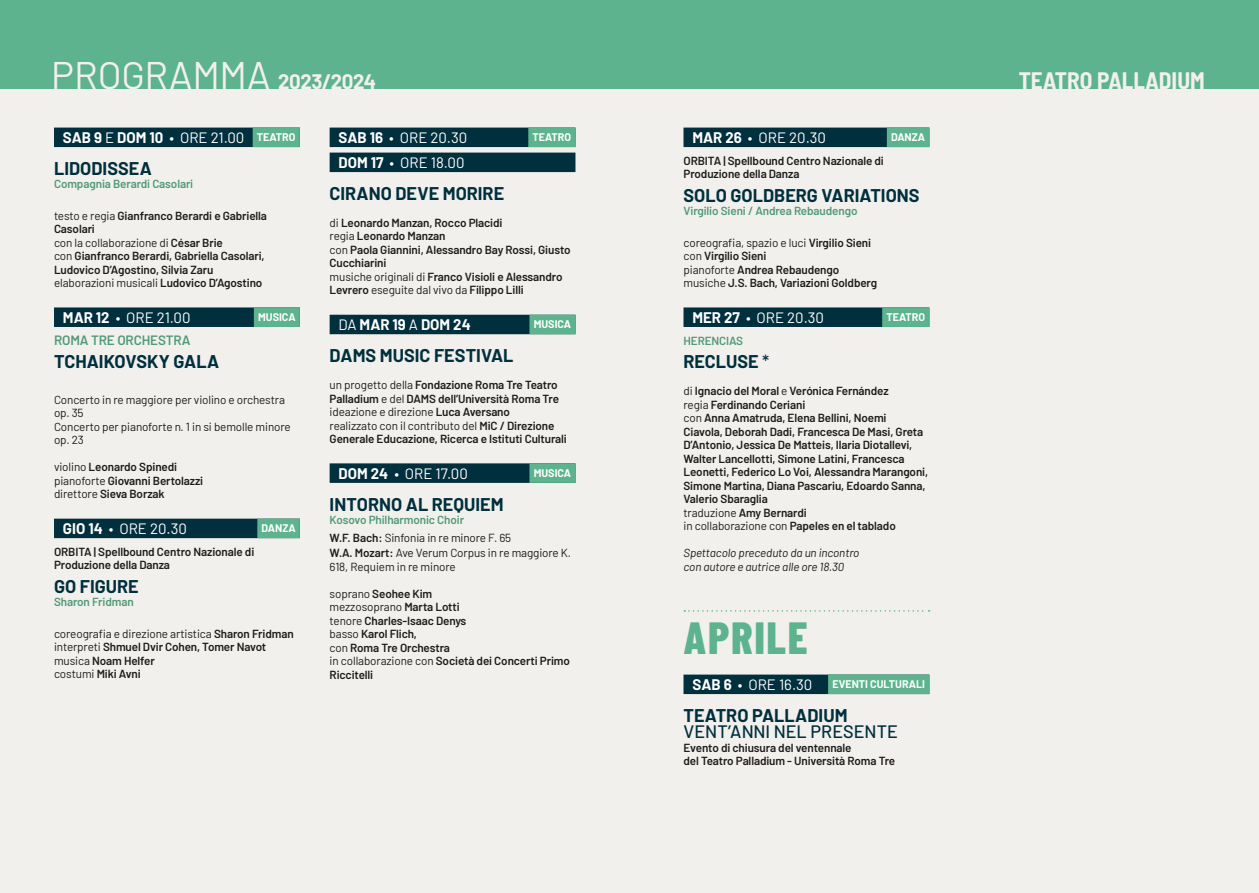
<style>
.page{position:relative;width:1259px;height:893px;background:#fff}
.page>*{position:absolute;margin:0;border:0;box-sizing:border-box;transform-origin:0 0}
.t1{font:800 45px "Barlow Condensed";letter-spacing:.035em;color:#5db38d}
.t2{font:38.4px "Barlow";color:#f2f0ec}
.t3{font:700 semi-condensed 23.25px "Barlow";color:#f2f0ec}
.t4{font:700 18px "Barlow";color:#002f3d}
.t5{font:500 18px "Barlow";color:#002f3d}
.t6{font:15px "Barlow";color:#fff}
.t7{font:700 15px "Barlow";color:#fff}
.t8{font:600 13.5px "Barlow";letter-spacing:-.01em;color:#519a79}
.t9{font:600 11.7px/13.5px "Barlow";letter-spacing:-.01em;color:#1d1d1b}
.t10{font:11.7px/13.5px "Barlow";letter-spacing:-.01em;color:#1d1d1b}
.t11{font:600 11.7px/18.3px "Barlow";letter-spacing:-.01em;color:#519a79}
.t12{font:italic 11.7px/13.5px "Barlow";letter-spacing:-.01em;color:#1d1d1b}
.t13{font:700 10.8px "Barlow";color:#fff}
.s1{font-weight:700;font-size:20.4px}
.s2{font-weight:700}
.s3{font-weight:700;font-size:10.8px}
.s4{font-weight:400}
.s5{color:#1d1d1b}
.s6{font-weight:400;color:#1d1d1b}
.s7{font-weight:600}
.s8{font-weight:500}
</style>
<div class="page">
<div style="left:0;top:86px;width:1259px;height:807px;background:#f2f0ec"></div>
<div style="left:0;top:0;width:1259px;height:89px;background:#5db38d"></div>
<div style="left:54px;top:128px;width:246px;height:19px;background:#002f3d"></div>
<div style="left:253px;top:128px;width:47px;height:19px;background:#5db38d"></div>
<div style="left:54px;top:307px;width:246px;height:20px;background:#002f3d"></div>
<div style="left:254px;top:307px;width:46px;height:20px;background:#5db38d"></div>
<div style="left:54px;top:519px;width:246px;height:19px;background:#002f3d"></div>
<div style="left:257px;top:519px;width:43px;height:19px;background:#5db38d"></div>
<div style="left:330px;top:128px;width:245px;height:19px;background:#002f3d"></div>
<div style="left:528px;top:128px;width:47px;height:19px;background:#5db38d"></div>
<div style="left:330px;top:153px;width:245px;height:19px;background:#002f3d"></div>
<div style="left:330px;top:315px;width:245px;height:19px;background:#002f3d"></div>
<div style="left:529px;top:315px;width:46px;height:19px;background:#5db38d"></div>
<div style="left:330px;top:463px;width:245px;height:20px;background:#002f3d"></div>
<div style="left:529px;top:463px;width:46px;height:20px;background:#5db38d"></div>
<div style="left:683px;top:128px;width:246px;height:19px;background:#002f3d"></div>
<div style="left:887px;top:128px;width:42px;height:19px;background:#5db38d"></div>
<div style="left:683px;top:307px;width:246px;height:20px;background:#002f3d"></div>
<div style="left:882px;top:307px;width:47px;height:20px;background:#5db38d"></div>
<svg style="left:684px;top:610px;width:245px;height:2px"></svg>
<div style="left:683px;top:675px;width:246px;height:19px;background:#002f3d"></div>
<div style="left:828px;top:675px;width:101px;height:19px;background:#5db38d"></div>
<h2 class="t2" style="left:51px;top:47px;width:326px">PROGRAMMA <span class="s1">2023/2024</span></h2>
<h3 class="t3" style="left:1018px;top:64px;width:188px">TEATRO PALLADIUM</h3>
<p class="t6" style="left:63px;top:127px;width:234px"><span class="s2">SAB 9</span> E <span class="s2">DOM 10</span> • ORE 21.00 <span class="s3">TEATRO</span></p>
<h3 class="t4" style="left:54px;top:155px;width:99px">LIDODISSEA</h3>
<p class="t11" style="left:54px;top:174px;width:141px">Compagnia Berardi Casolari</p>
<p class="t9" style="left:54px;top:208px;width:215px"><span class="s4">testo e regia</span> Gianfranco Berardi e Gabriella Casolari<br><span class="s4">con la collaborazione di</span> César Brie<br><span class="s4">con</span> Gianfranco Berardi, Gabriella Casolari, Ludovico D’Agostino, Silvia Zaru <span class="s4">elaborazioni musicali</span> Ludovico D’Agostino</p>
<p class="t6" style="left:63px;top:306px;width:129px"><span class="s2">MAR 12</span> • ORE 21.00</p>
<p class="t13" style="left:258px;top:309px;width:39px">MUSICA</p>
<p class="t8" style="left:54px;top:330px;width:138px">ROMA TRE ORCHESTRA</p>
<h3 class="t4" style="left:54px;top:348px;width:167px">TCHAIKOVSKY GALA</h3>
<p class="t10" style="left:54px;top:392px;width:238px">Concerto in re maggiore per violino e orchestra op. 35<br>Concerto per pianoforte n. 1 in si bemolle minore op. 23</p>
<p class="t9" style="left:54px;top:459px;width:151px"><span class="s4">violino</span> Leonardo Spinedi <span class="s4">pianoforte</span> Giovanni Bertolazzi <span class="s4">direttore</span> Sieva Borzak</p>
<p class="t6" style="left:63px;top:518px;width:125px"><span class="s2">GIO 14</span> • ORE 20.30</p>
<p class="t13" style="left:262px;top:520px;width:35px">DANZA</p>
<p class="t9" style="left:54px;top:544px;width:202px">ORBITA | Spellbound Centro Nazionale di<br>Produzione della Danza</p>
<h3 class="t4" style="left:54px;top:573px;width:86px">GO FIGURE</h3>
<p class="t11" style="left:54px;top:592px;width:81px">Sharon Fridman</p>
<p class="t9" style="left:54px;top:626px;width:241px"><span class="s4">coreografia e direzione artistica</span> Sharon Fridman <span class="s4">interpreti</span> Shmuel Dvir Cohen, Tomer Navot <span class="s4">musica</span> Noam Helfer<br><span class="s4">costumi</span> Miki Avni</p>
<p class="t6" style="left:338px;top:127px;width:130px"><span class="s2">SAB 16</span> • ORE 20.30</p>
<p class="t13" style="left:532px;top:129px;width:40px">TEATRO</p>
<p class="t6" style="left:338px;top:152px;width:127px"><span class="s2">DOM 17</span> • ORE 18.00</p>
<h3 class="t4" style="left:330px;top:180px;width:176px">CIRANO DEVE MORIRE</h3>
<p class="t9" style="left:330px;top:215px;width:242px"><span class="s4">di</span> Leonardo Manzan, Rocco Placidi<br><span class="s4">regia</span> Leonardo Manzan<br><span class="s4">con</span> Paola Giannini, Alessandro Bay Rossi, Giusto Cucchiarini<br><span class="s4">musiche originali di</span> Franco Visioli e Alessandro Levrero <span class="s4">eseguite dal vivo da</span> Filippo Lilli</p>
<p class="t7" style="left:338px;top:313px;width:134px"><span class="s4">DA</span> MAR 19 <span class="s4">A</span> DOM 24</p>
<p class="t13" style="left:534px;top:317px;width:39px">MUSICA</p>
<h3 class="t4" style="left:330px;top:342px;width:185px">DAMS MUSIC FESTIVAL</h3>
<p class="t9" style="left:330px;top:377px;width:239px"><span class="s4">un progetto della</span> Fondazione Roma Tre Teatro Palladium <span class="s4">e del</span> DAMS dell’Università Roma Tre <span class="s4">ideazione e direzione</span> Luca Aversano<br><span class="s4">realizzato con il contributo del</span> MiC / Direzione Generale Educazione, Ricerca e Istituti Culturali</p>
<p class="t6" style="left:338px;top:462px;width:131px"><span class="s2">DOM 24</span> • ORE 17.00</p>
<p class="t13" style="left:534px;top:465px;width:39px">MUSICA</p>
<h3 class="t4" style="left:330px;top:491px;width:175px">INTORNO AL REQUIEM</h3>
<p class="t11" style="left:330px;top:510px;width:183px">Kosovo Philharmonic Choir<br><span class="s5">W.F. Bach:</span> <span class="s6">Sinfonia in re minore F. 65</span></p>
<p class="t10" style="left:330px;top:545px;width:243px"><span class="s7">W.A. Mozart:</span> Ave Verum Corpus in re maggiore K.<br>618, Requiem in re minore</p>
<p class="t9" style="left:330px;top:586px;width:242px"><span class="s4">soprano</span> Seohee Kim<br><span class="s4">mezzosoprano</span> Marta Lotti<br><span class="s4">tenore</span> Charles-Isaac Denys<br><span class="s4">basso</span> Karol Flich,<br><span class="s4">con</span> Roma Tre Orchestra<br><span class="s4">in collaborazione con</span> Società dei Concerti Primo<br>Riccitelli</p>
<p class="t6" style="left:692px;top:127px;width:135px"><span class="s2">MAR 26</span> • ORE 20.30</p>
<p class="t13" style="left:891px;top:129px;width:35px">DANZA</p>
<p class="t9" style="left:683px;top:153px;width:202px">ORBITA | Spellbound Centro Nazionale di<br>Produzione della Danza</p>
<h3 class="t4" style="left:683px;top:182px;width:237px">SOLO GOLDBERG VARIATIONS</h3>
<p class="t11" style="left:683px;top:201px;width:175px">Virgilio Sieni / Andrea Rebaudengo</p>
<p class="t9" style="left:683px;top:235px;width:195px"><span class="s4">coreografia, spazio e luci</span> Virgilio Sieni <span class="s4">con</span> Virgilio Sieni<br><span class="s4">pianoforte</span> Andrea Rebaudengo <span class="s4">musiche</span> J.S. Bach, Variazioni Goldberg</p>
<p class="t6" style="left:692px;top:306px;width:133px"><span class="s2">MER 27</span> • ORE 20.30</p>
<p class="t13" style="left:886px;top:309px;width:40px">TEATRO</p>
<p class="t11" style="left:683px;top:330px;width:61px">HERENCIAS</p>
<h3 class="t4" style="left:683px;top:348px;width:87px">RECLUSE <span class="s8">*</span></h3>
<p class="t9" style="left:683px;top:383px;width:246px"><span class="s4">di</span> Ignacio del Moral <span class="s4">e</span> Verónica Fernández<br><span class="s4">regia</span> Ferdinando Ceriani<br><span class="s4">con</span> Anna Amatruda, Elena Bellini, Noemi Ciavola, Deborah Dadi, Francesca De Masi, Greta D’Antonio, Jessica De Matteis, Ilaria Diotallevi, Walter Lancellotti, Simone Latini, Francesca Leonetti, Federico Lo Voi, Alessandra Marangoni, Simone Martina, Diana Pascariu, Edoardo Sanna, Valerio Sbaraglia<br><span class="s4">traduzione</span> Amy Bernardi<br><span class="s4">in collaborazione con</span> Papeles en el tablado</p>
<p class="t12" style="left:683px;top:545px;width:177px">Spettacolo preceduto da un incontro con autore e autrice alle ore 18.30</p>
<h1 class="t1" style="left:683px;top:606px;width:126px">APRILE</h1>
<p class="t6" style="left:692px;top:674px;width:121px"><span class="s2">SAB 6</span> • ORE 16.30</p>
<p class="t13" style="left:832px;top:676px;width:94px">EVENTI CULTURALI</p>
<h3 class="t4" style="left:683px;top:702px;width:165px">TEATRO PALLADIUM</h3>
<h3 class="t5" style="left:683px;top:719px;width:216px">VENT’ANNI NEL PRESENTE</h3>
<p class="t9" style="left:683px;top:740px;width:213px">Evento di chiusura del ventennale<br>del Teatro Palladium - Università Roma Tre</p>
</div>
